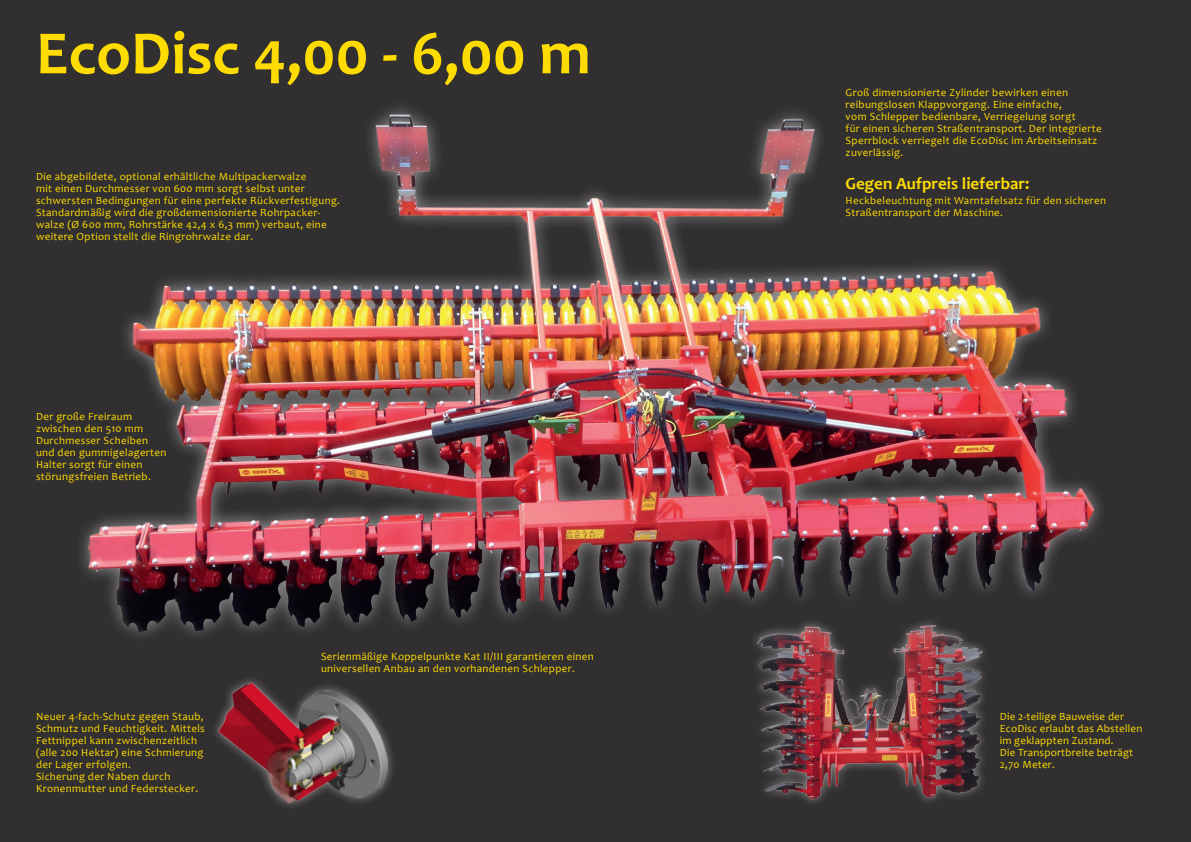
<style>
.page{position:relative;width:1191px;height:842px;background:#312f30}
.page>*{position:absolute;margin:0;border:0;box-sizing:border-box;transform-origin:0 0}
.t1{font:700 62px "Candara";color:#ffdc01}
.t2{font:700 17px "Candara";color:#ffdc01}
.Absatzformat_1{font:11px/12px "Candara";letter-spacing:.03em;color:#ffdc01}
</style>
<div class="page">
<img style="left:81px;top:107px;width:1020px;height:530px">
<img style="left:215px;top:679px;width:178px;height:128px">
<img style="left:747px;top:616px;width:247px;height:187px">
<p class="t1" style="left:36px;top:16px;width:556px">EcoDisc 4,00 - 6,00 m</p>
<p class="Absatzformat_1" style="left:36px;top:170px;width:272px">Die abgebildete, optional erhältliche Multipackerwalze</p>
<p class="Absatzformat_1" style="left:36px;top:182px;width:305px">mit einen Durchmesser von 600 mm sorgt selbst unter schwersten Bedingungen für eine perfekte Rückverfestigung.</p>
<p class="Absatzformat_1" style="left:36px;top:206px;width:286px">Standardmäßig wird die großdemensionierte Rohrpacker-</p>
<p class="Absatzformat_1" style="left:36px;top:218px;width:292px">walze (Ø 600 mm, Rohrstärke 42,4 x 6,3 mm) verbaut, eine weitere Option stellt die Ringrohrwalze dar.</p>
<p class="Absatzformat_1" style="left:36px;top:410px;width:98px">Der große Freiraum</p>
<p class="Absatzformat_1" style="left:36px;top:422px;width:132px">zwischen den 510 mm<br>Durchmesser Scheiben und den gummigelagerten<br>Halter sorgt für einen</p>
<p class="Absatzformat_1" style="left:36px;top:470px;width:116px">störungsfreien Betrieb.</p>
<p class="Absatzformat_1" style="left:36px;top:710px;width:169px">Neuer 4-fach-Schutz gegen Staub,</p>
<p class="Absatzformat_1" style="left:36px;top:722px;width:170px">Schmutz und Feuchtigkeit. Mittels</p>
<p class="Absatzformat_1" style="left:36px;top:734px;width:163px">Fettnippel kann zwischenzeitlich</p>
<p class="Absatzformat_1" style="left:36px;top:746px;width:169px">(alle 200 Hektar) eine Schmierung</p>
<p class="Absatzformat_1" style="left:36px;top:758px;width:96px">der Lager erfolgen.</p>
<p class="Absatzformat_1" style="left:36px;top:770px;width:136px">Sicherung der Naben durch</p>
<p class="Absatzformat_1" style="left:36px;top:782px;width:164px">Kronenmutter und Federstecker.</p>
<p class="Absatzformat_1" style="left:321px;top:650px;width:274px">Serienmäßige Koppelpunkte Kat II/III garantieren einen universellen Anbau an den vorhandenen Schlepper.</p>
<p class="Absatzformat_1" style="left:845px;top:86px;width:224px">Groß dimensionierte Zylinder bewirken einen</p>
<p class="Absatzformat_1" style="left:845px;top:98px;width:218px">reibungslosen Klappvorgang. Eine einfache,</p>
<p class="Absatzformat_1" style="left:845px;top:110px;width:231px">vom Schlepper bedienbare, Verriegelung sorgt</p>
<p class="Absatzformat_1" style="left:845px;top:122px;width:257px">für einen sicheren Straßentransport. Der integrierte</p>
<p class="Absatzformat_1" style="left:845px;top:134px;width:253px">Sperrblock verriegelt die EcoDisc im Arbeitseinsatz</p>
<p class="Absatzformat_1" style="left:845px;top:146px;width:59px">zuverlässig.</p>
<p class="t2" style="left:845px;top:173px;width:185px">Gegen Aufpreis lieferbar:</p>
<p class="Absatzformat_1" style="left:845px;top:194px;width:262px">Heckbeleuchtung mit Warntafelsatz für den sicheren</p>
<p class="Absatzformat_1" style="left:845px;top:206px;width:159px">Straßentransport der Maschine.</p>
<p class="Absatzformat_1" style="left:999px;top:710px;width:144px">Die 2-teilige Bauweise der<br>EcoDisc erlaubt das Abstellen im geklappten Zustand.</p>
<p class="Absatzformat_1" style="left:999px;top:746px;width:135px">Die Transportbreite beträgt<br>2,70 Meter.</p>
</div>
